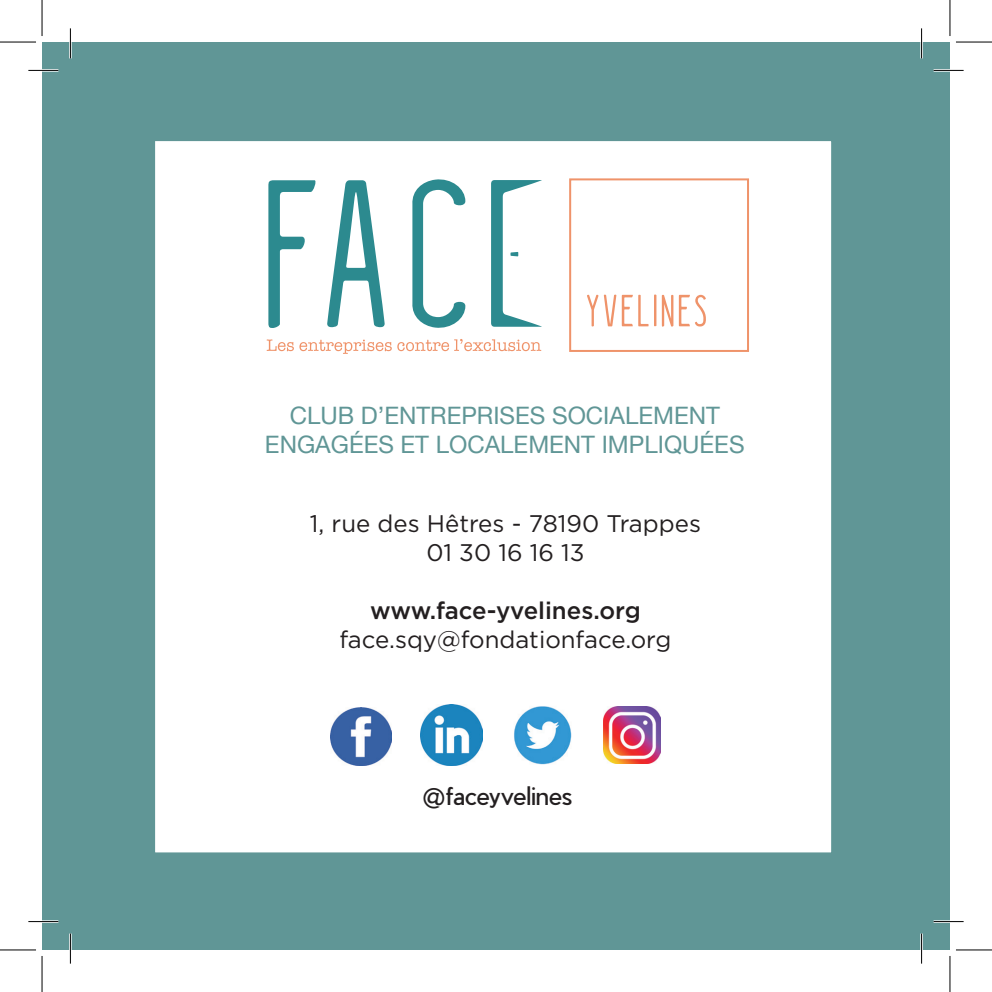
<style>
.page{position:relative;width:992px;height:992px;background:#fff}
.page>*{position:absolute;margin:0;border:0;box-sizing:border-box;transform-origin:0 0}
.t1{font:24px/28.8px "Gotham";color:#231f20;text-align:center}
.t2{font:24px/28.8px "Helvetica Neue";color:#609696;text-align:center}
.t3{font:500 24px "Gotham";letter-spacing:-.005em;color:#231f20}
.t4{font:24px "Pier Sans";letter-spacing:-.02em;color:#231f20}
</style>
<div class="page">
<div style="left:42px;top:42px;width:907px;height:907px;background:#609696"></div>
<div style="left:154px;top:140px;width:677px;height:713px;background:#fff"></div>
<svg style="left:266px;top:339px;width:125px;height:15px"></svg>
<svg style="left:397px;top:339px;width:144px;height:12px"></svg>
<svg style="left:268px;top:180px;width:48px;height:148px"></svg>
<svg style="left:327px;top:180px;width:57px;height:147px"></svg>
<svg style="left:412px;top:179px;width:53px;height:149px"></svg>
<svg style="left:491px;top:180px;width:51px;height:146px"></svg>
<div style="left:569px;top:178px;width:179px;height:174px;border:2px solid #ef936a"></div>
<svg style="left:587px;top:294px;width:61px;height:32px"></svg>
<hr style="left:653px;top:294px;width:3px;height:32px;background:#ef936a">
<svg style="left:661px;top:295px;width:45px;height:31px"></svg>
<img style="left:330px;top:707px;width:61px;height:58px">
<img style="left:514px;top:706px;width:58px;height:59px">
<img style="left:421px;top:704px;width:61px;height:61px">
<img style="left:603px;top:706px;width:57px;height:57px">
<hr style="left:28px;top:69px;width:30px;height:3px;background:#fff">
<hr style="left:933px;top:69px;width:30px;height:3px;background:#fff">
<hr style="left:28px;top:919px;width:30px;height:3px;background:#fff">
<hr style="left:933px;top:919px;width:30px;height:3px;background:#fff">
<hr style="left:69px;top:28px;width:3px;height:30px;background:#fff">
<hr style="left:69px;top:933px;width:3px;height:30px;background:#fff">
<hr style="left:919px;top:28px;width:3px;height:30px;background:#fff">
<hr style="left:919px;top:933px;width:3px;height:30px;background:#fff">
<hr style="left:28px;top:70px;width:30px;height:1px;background:#000">
<hr style="left:933px;top:70px;width:30px;height:1px;background:#000">
<hr style="left:28px;top:920px;width:30px;height:1px;background:#000">
<hr style="left:933px;top:920px;width:30px;height:1px;background:#000">
<hr style="left:70px;top:28px;width:1px;height:30px;background:#000">
<hr style="left:70px;top:933px;width:1px;height:30px;background:#000">
<hr style="left:920px;top:28px;width:1px;height:30px;background:#000">
<hr style="left:920px;top:933px;width:1px;height:30px;background:#000">
<hr style="left:0;top:42px;width:36px;height:1px;background:#000">
<hr style="left:955px;top:42px;width:36px;height:1px;background:#000">
<hr style="left:0;top:949px;width:36px;height:1px;background:#000">
<hr style="left:955px;top:949px;width:36px;height:1px;background:#000">
<hr style="left:42px;top:0;width:1px;height:36px;background:#000">
<hr style="left:42px;top:955px;width:1px;height:36px;background:#000">
<hr style="left:949px;top:0;width:1px;height:36px;background:#000">
<hr style="left:949px;top:955px;width:1px;height:36px;background:#000">
<p class="t2" style="left:265px;top:402px;width:481px">CLUB D’ENTREPRISES SOCIALEMENT<br>ENGAGÉES ET LOCALEMENT IMPLIQUÉES</p>
<p class="t1" style="left:310px;top:508px;width:392px">1, rue des Hêtres - 78190 Trappes<br>01 30 16 16 13</p>
<p class="t3" style="left:370px;top:594px;width:272px">www.face-yvelines.org</p>
<p class="t1" style="left:339px;top:624px;width:333px">face.sqy@fondationface.org</p>
<p class="t4" style="left:422px;top:780px;width:151px">@faceyvelines</p>
</div>
